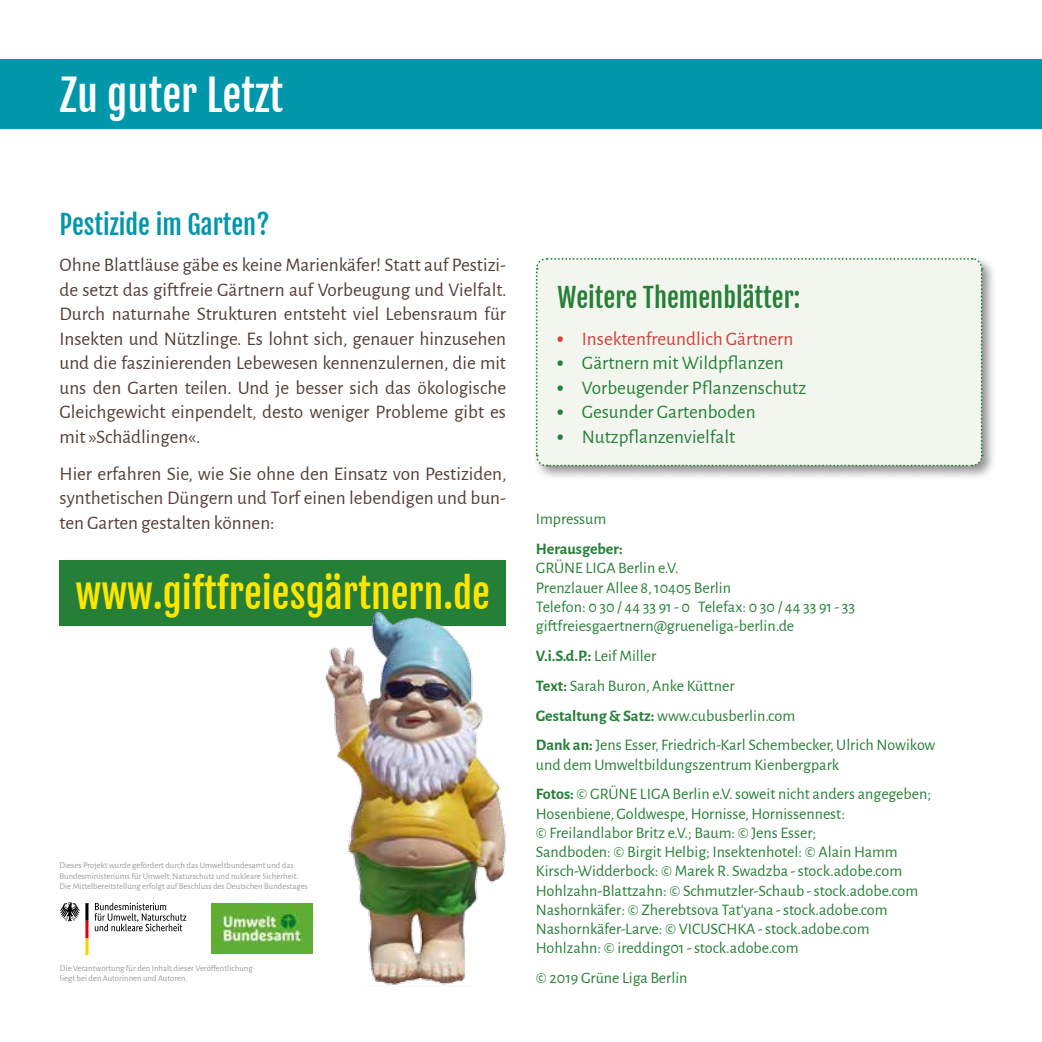
<style>
.page{position:relative;width:1042px;height:1042px;background:#fff}
.page>*{position:absolute;margin:0;border:0;box-sizing:border-box;transform-origin:0 0}
.t1{font:42px "Fjalla One";color:#fff}
.t2{font:39.55px "Fjalla One";color:#ffe600}
.t3{font:26.25px "Fjalla One";color:#267f37}
.t4{font:26.25px "Fjalla One";color:#0097ab}
.t5{font:19.25px/24.5px "Alegreya Sans";color:#543f36;text-align:justify}
.t6{font:19.25px "Alegreya Sans";color:#267f37}
.t7{font:19.25px "Alegreya Sans";color:#d53d39}
.t8{font:16.1px/19.2px "Alegreya Sans";color:#267f37}
.t9{font:700 16.1px "Alegreya Sans";color:#267f37}
.t10{font:8.75px/10.5px "Alegreya Sans";color:#9c9c9d}
.s1{font-weight:900}
.s2{font-weight:700}
</style>
<div class="page">
<div style="left:60px;top:560px;width:446px;height:65px;background:#267f37"></div>
<img style="left:313px;top:611px;width:193px;height:374px">
<div style="left:532px;top:255px;width:464px;height:225px;background:#000;opacity:.45"></div>
<div style="left:535px;top:257px;width:448px;height:210px;background:#f2f6ef"></div>
<div style="left:0;top:60px;width:1042px;height:69px;background:#0097ab"></div>
<svg style="left:94px;top:902px;width:92px;height:29px"></svg>
<svg style="left:60px;top:902px;width:28px;height:52px"></svg>
<img style="left:212px;top:903px;width:101px;height:50px">
<h1 class="t1" style="left:60px;top:69px;width:225px">Zu guter Letzt</h1>
<h3 class="t4" style="left:60px;top:208px;width:211px">Pestizide im Garten?</h3>
<p class="t5" style="left:60px;top:252px;width:448px">Ohne Blattläuse gäbe es keine Marienkäfer! Statt auf Pestizi&shy;de setzt das giftfreie Gärtnern auf Vorbeugung und Vielfalt.<br>Durch naturnahe Strukturen entsteht viel Lebensraum für Insekten und Nützlinge. Es lohnt sich, genauer hinzusehen und die faszinierenden Lebewesen kennenzulernen, die mit uns den Garten teilen. Und je besser sich das ökologische Gleichgewicht einpendelt, desto weniger Probleme gibt es mit »Schädlingen«.</p>
<p class="t5" style="left:60px;top:460px;width:448px">Hier erfahren Sie, wie Sie ohne den Einsatz von Pestiziden, synthetischen Düngern und Torf einen lebendigen und bun&shy;ten Garten gestalten können:</p>
<h2 class="t2" style="left:76px;top:569px;width:416px">www.giftfreiesgärtnern.de</h2>
<p class="t10" style="left:60px;top:860px;width:250px">Dieses Projekt wurde gefördert durch das Umweltbundesamt und das<br>Bundesministeriums für Umwelt, Naturschutz und nukleare Sicherheit.<br>Die Mittelbereitstellung erfolgt auf Beschluss des Deutschen Bundestages</p>
<p class="t10" style="left:60px;top:962px;width:194px">Die Verantwortung für den Inhalt dieser Veröffentlichung liegt bei den Autorinnen und Autoren.</p>
<h3 class="t3" style="left:557px;top:282px;width:244px">Weitere Themenblätter:</h3>
<p class="t7" style="left:557px;top:326px;width:237px"><span class="s1">•</span> Insektenfreundlich Gärtnern</p>
<p class="t6" style="left:557px;top:350px;width:228px"><span class="s1">•</span> Gärtnern mit Wildpflanzen</p>
<p class="t6" style="left:557px;top:375px;width:250px"><span class="s1">•</span> Vorbeugender Pflanzenschutz</p>
<p class="t6" style="left:557px;top:399px;width:200px"><span class="s1">•</span> Gesunder Gartenboden</p>
<p class="t6" style="left:557px;top:424px;width:179px"><span class="s1">•</span> Nutzpflanzenvielfalt</p>
<p class="t8" style="left:536px;top:509px;width:72px">Impressum</p>
<p class="t9" style="left:536px;top:537px;width:88px">Herausgeber:</p>
<p class="t8" style="left:536px;top:558px;width:321px">GRÜNE LIGA Berlin e.V.<br>Prenzlauer Allee 8, 10405 Berlin<br>Telefon: 0 30 / 44 33 91 - 0 Telefax: 0 30 / 44 33 91 - 33 giftfreiesgaertnern@grueneliga-berlin.de</p>
<p class="t8" style="left:536px;top:640px;width:401px;line-height:29.8px"><span class="s2">V.i.S.d.P.:</span> Leif Miller<br><span class="s2">Text:</span> Sarah Buron, Anke Küttner<br><span class="s2">Gestaltung &amp; Satz:</span> www.cubusberlin.com<br><span class="s2">Dank an:</span> Jens Esser, Friedrich-Karl Schembecker, Ulrich Nowikow</p>
<p class="t8" style="left:536px;top:749px;width:397px;line-height:29.8px">und dem Umweltbildungszentrum Kienbergpark<br><span class="s2">Fotos:</span> © GRÜNE LIGA Berlin e.V. soweit nicht anders angegeben;</p>
<p class="t8" style="left:536px;top:803px;width:384px">Hosenbiene, Goldwespe, Hornisse, Hornissennest:<br>© Freilandlabor Britz e.V.; Baum: © Jens Esser;<br>Sandboden: © Birgit Helbig; Insektenhotel: © Alain Hamm Kirsch-Widderbock: © Marek R. Swadzba - stock.adobe.com Hohlzahn-Blattzahn: © Schmutzler-Schaub - stock.adobe.com Nashornkäfer: © Zherebtsova Tat‘yana - stock.adobe.com Nashornkäfer-Larve: © VICUSCHKA - stock.adobe.com Hohlzahn: © iredding01 - stock.adobe.com</p>
<p class="t8" style="left:536px;top:967px;width:153px">© 2019 Grüne Liga Berlin</p>
</div>
